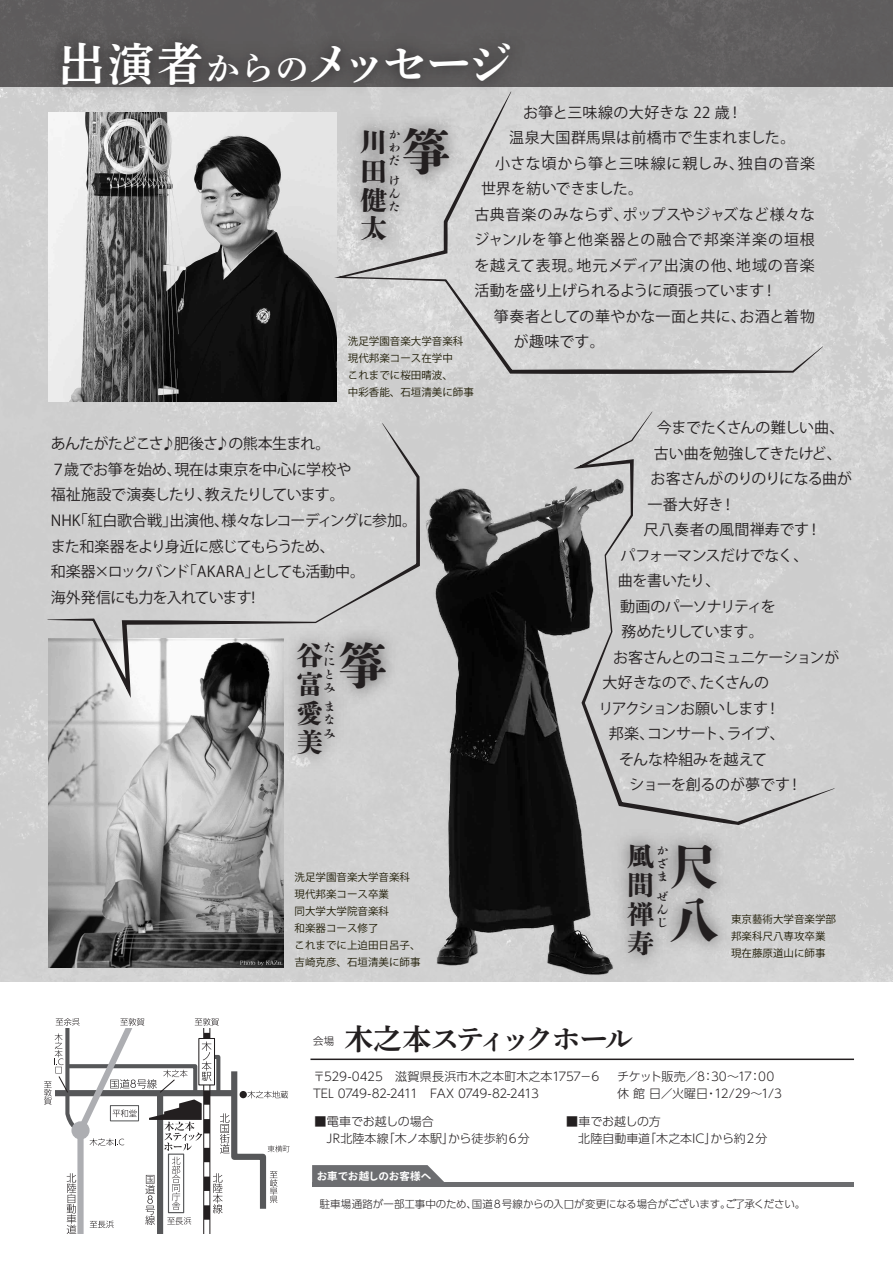
<style>
.page{position:relative;width:893px;height:1263px;background:#fff}
.page>*{position:absolute;margin:0;border:0;box-sizing:border-box;transform-origin:0 0}
.t1{font:800 49.35px/54.3px "DNP Shuei Shogo Min Std";color:#231f20}
.t2{font:46.05px "DNP Shuei Y Min Std B";letter-spacing:-.08em;color:#fff}
.t3{font:29.4px "DNP Shuei Y Min Std B";letter-spacing:-.115em;color:#231f20}
.t4{font:800 26.4px/29px "DNP Shuei Shogo Min Std";color:#231f20;text-align:justify}
.t5{font:15px/25.5px "Koz Go Pr 6 N";letter-spacing:-.04em;color:#231f20}
.t6{font:15px "Koz Go Pr 6 N";letter-spacing:-.02em;color:#231f20}
.t7{font:15px "Koz Go Pr 6 N";letter-spacing:.055em;color:#231f20}
.t8{font:15px "Koz Go Pr 6 N";letter-spacing:.035em;color:#231f20}
.t9{font:15px "Koz Go Pr 6 N";letter-spacing:.01em;color:#231f20}
.t10{font:15px "Koz Go Pr 6 N";letter-spacing:.005em;color:#231f20}
.t11{font:15px "Koz Go Pr 6 N";letter-spacing:-.06em;color:#231f20}
.t12{font:15px "Koz Go Pr 6 N";letter-spacing:-.075em;color:#231f20}
.t13{font:15px "Koz Go Pr 6 N";letter-spacing:-.065em;color:#231f20}
.t14{font:15px "Koz Go Pr 6 N";letter-spacing:-.07em;color:#231f20}
.t15{font:15px "Koz Go Pr 6 N";letter-spacing:-.055em;color:#231f20}
.t16{font:15px "Koz Go Pr 6 N";color:#231f20}
.t17{font:300 12px/17px "UD Shin Go Pr 6 N";letter-spacing:-.015em;color:#231f20}
.t18{font:800 12px/13.2px "DNP Shuei Shogo Min Std";color:#231f20;text-align:justify}
.t19{font:10.5px/17px "Koz Go Pro";color:#1f1c06}
.t20{font:300 10.5px "UD Shin Go Pr 6 N";letter-spacing:-.01em;color:#231f20}
.t21{font:700 10.5px "Ryo Gothic Plus N";letter-spacing:-.01em;color:#fff}
.s1{font-size:34.05px}
</style>
<div class="page">
<div style="left:0;top:87px;width:893px;height:895px;background:#cfcfcf"></div>
<img style="left:48px;top:116px;width:289px;height:285px">
<img style="left:48px;top:698px;width:235px;height:270px">
<img style="left:397px;top:415px;width:334px;height:560px">
<div style="left:334px;top:92px;width:489px;height:282px;background:#d2d2d2"></div>
<svg style="left:48px;top:423px;width:372px;height:275px;background:#c8c8c8"></svg>
<svg style="left:573px;top:412px;width:262px;height:413px;background:#c8c8c8"></svg>
<div style="left:0;top:0;width:893px;height:87px;background:#5f5d5e"></div>
<img style="left:36px;top:18px;width:500px;height:98px">
<img style="left:324px;top:106px;width:85px;height:161px">
<img style="left:366px;top:106px;width:57px;height:130px">
<img style="left:345px;top:717px;width:13px;height:46px">
<img style="left:379px;top:104px;width:94px;height:100px">
<img style="left:274px;top:619px;width:71px;height:161px">
<img style="left:315px;top:618px;width:95px;height:99px">
<img style="left:591px;top:820px;width:85px;height:161px">
<img style="left:647px;top:819px;width:94px;height:154px">
<svg style="left:44px;top:1018px;width:246px;height:216px"></svg>
<hr style="left:310px;top:1058px;width:544px;height:2px;background:#231f20">
<hr style="left:312px;top:1183px;width:542px;height:4px;background:#6c6d70">
<svg style="left:312px;top:1165px;width:137px;height:18px;background:#7a7b7d"></svg>
<h2 class="t2" style="left:59px;top:31px;width:456px">出演者<span class="s1">からの</span>メッセージ</h2>
<p class="t9" style="left:523px;top:104px;width:221px">お箏と三味線の大好きな 22 歳！</p>
<p class="t9" style="left:509px;top:129px;width:288px">温泉大国群馬県は前橋市で生まれました。</p>
<p class="t8" style="left:495px;top:155px;width:322px">小さな頃から箏と三味線に親しみ、独自の音楽</p>
<p class="t6" style="left:481px;top:180px;width:164px">世界を紡いできました。</p>
<p class="t8" style="left:474px;top:206px;width:342px">古典音楽のみならず、ポップスやジャズなど様々な</p>
<p class="t7" style="left:474px;top:231px;width:342px">ジャンルを箏と他楽器との融合で邦楽洋楽の垣根</p>
<p class="t7" style="left:474px;top:257px;width:342px">を越えて表現。地元メディア出演の他、地域の音楽</p>
<p class="t6" style="left:474px;top:282px;width:304px">活動を盛り上げられるように頑張っています！</p>
<p class="t10" style="left:494px;top:308px;width:323px">箏奏者としての華やかな一面と共に、お酒と着物</p>
<p class="t6" style="left:514px;top:333px;width:92px">が趣味です。</p>
<h1 class="t1" style="left:401px;top:123px;width:50px">箏</h1>
<h3 class="t4" style="left:360px;top:126px;width:27px">川田健太</h3>
<p class="t18" style="left:389px;top:127px;width:13px">かわだ</p>
<p class="t18" style="left:389px;top:173px;width:13px">けんた</p>
<p class="t19" style="left:348px;top:333px;width:127px">洗足学園音楽大学音楽科現代邦楽コース在学中<br>これまでに桜田晴波、<br>中彩香能、石垣清美に師事</p>
<p class="t5" style="left:51px;top:431px;width:368px">あんたがたどこさ♪肥後さ♪の熊本生まれ。<br>７歳でお箏を始め、現在は東京を中心に学校や<br>福祉施設で演奏したり、教えたりしています。<br>NHK「紅白歌合戦」出演他、様々なレコーディングに参加。また和楽器をより身近に感じてもらうため、<br>和楽器×ロックバンド「AKARA」としても活動中。<br>海外発信にも力を入れています!</p>
<h3 class="t4" style="left:297px;top:640px;width:28px">谷富愛美</h3>
<h1 class="t1" style="left:338px;top:637px;width:50px">箏</h1>
<p class="t18" style="left:324px;top:641px;width:13px;text-align:left">たにとみ</p>
<p class="t18" style="left:324px;top:700px;width:13px;text-align:left">まなみ</p>
<p class="t19" style="left:295px;top:869px;width:127px">洗足学園音楽大学音楽科現代邦楽コース卒業<br>同大学大学院音楽科<br>和楽器コース修了<br>これまでに上迫田日呂子、吉崎克彦、石垣清美に師事</p>
<p class="t6" style="left:657px;top:419px;width:189px">今までたくさんの難しい曲、</p>
<p class="t6" style="left:654px;top:445px;width:190px">古い曲を勉強してきたけど、</p>
<p class="t5" style="left:651px;top:466px;width:203px">お客さんがのりのりになる曲が</p>
<p class="t6" style="left:647px;top:496px;width:89px">一番大好き！</p>
<p class="t10" style="left:644px;top:521px;width:179px">尺八奏者の風間禅寿です！</p>
<p class="t6" style="left:621px;top:547px;width:189px">パフォーマンスだけでなく、</p>
<p class="t6" style="left:618px;top:572px;width:104px">曲を書いたり、</p>
<p class="t14" style="left:620px;top:598px;width:157px">動画のパーソナリティを</p>
<p class="t15" style="left:621px;top:623px;width:144px">務めたりしています。</p>
<p class="t11" style="left:613px;top:649px;width:228px">お客さんとのコミュニケーションが</p>
<p class="t5" style="left:602px;top:670px;width:168px">大好きなので、たくさんの</p>
<p class="t12" style="left:598px;top:700px;width:183px">リアクションお願いします！</p>
<p class="t13" style="left:609px;top:725px;width:178px">邦楽、コンサート、ライブ、</p>
<p class="t16" style="left:619px;top:751px;width:149px">そんな枠組みを越えて</p>
<p class="t6" style="left:630px;top:776px;width:174px">ショーを創るのが夢です！</p>
<h3 class="t4" style="left:627px;top:841px;width:27px">風間禅寿</h3>
<h1 class="t1" style="left:669px;top:838px;width:50px">尺八</h1>
<p class="t18" style="left:656px;top:843px;width:13px">かざま</p>
<p class="t18" style="left:656px;top:889px;width:13px">ぜんじ</p>
<p class="t19" style="left:731px;top:910px;width:106px">東京藝術大学音楽学部邦楽科尺八専攻卒業現在藤原道山に師事</p>
<p class="t20" style="left:313px;top:1032px;width:23px">会場</p>
<h3 class="t3" style="left:344px;top:1018px;width:291px">木之本スティックホール</h3>
<p class="t17" style="left:313px;top:1067px;width:288px">〒529-0425　滋賀県長浜市木之本町木之本1757－6<br>TEL 0749-82-2411　FAX 0749-82-2413</p>
<p class="t17" style="left:617px;top:1067px;width:166px">チケット販売／8：30～17：00休 館 日／火曜日・12/29～1/3</p>
<p class="t17" style="left:315px;top:1113px;width:217px">■電車でお越しの場合<br>　JR北陸本線「木ノ本駅」から徒歩約６分</p>
<p class="t17" style="left:566px;top:1113px;width:203px">■車でお越しの方<br>　北陸自動車道「木之本IC」から約２分</p>
<p class="t21" style="left:317px;top:1169px;width:116px">お車でお越しのお客様へ</p>
<p class="t20" style="left:320px;top:1195px;width:487px">駐車場通路が一部工事中のため、国道８号線からの入口が変更になる場合がございます。ご了承ください。</p>
</div>
